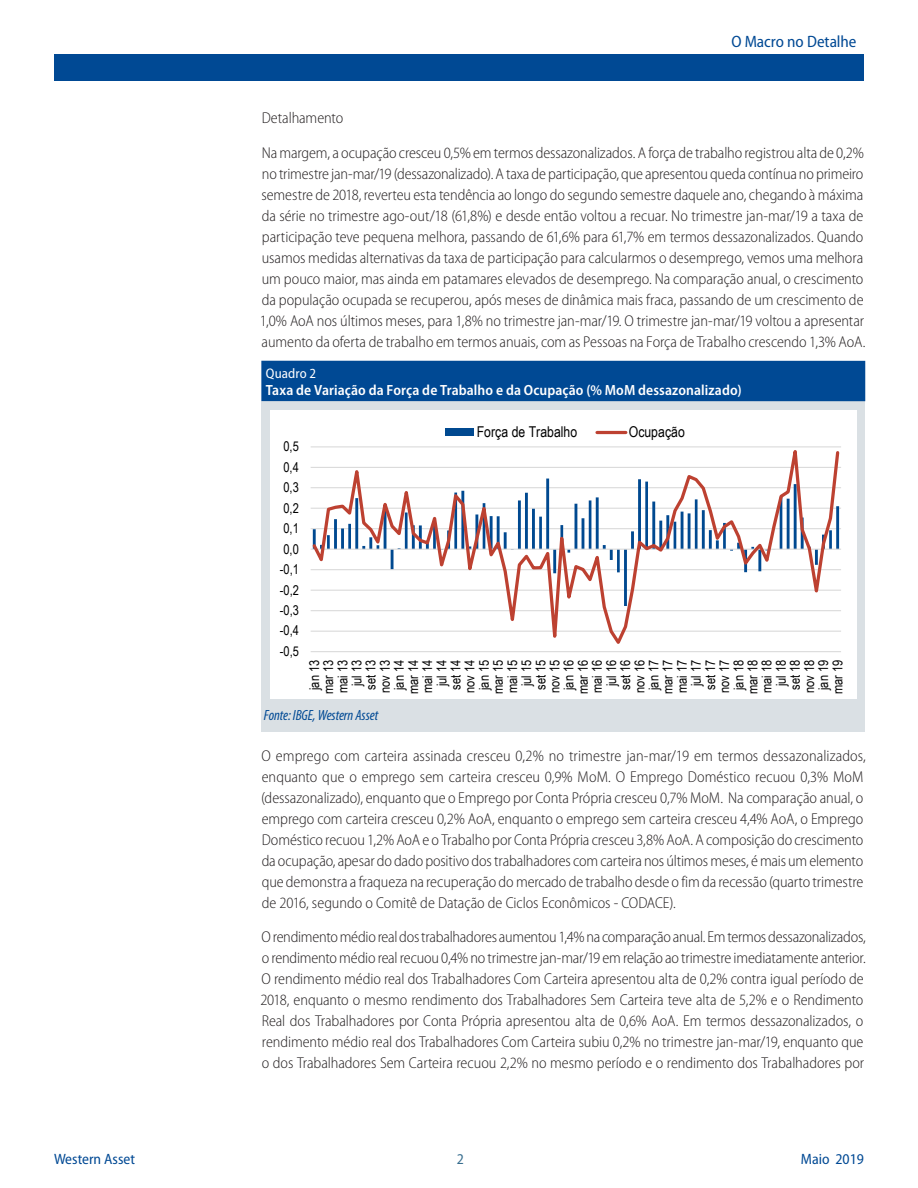
<style>
.page{position:relative;width:918px;height:1188px;background:#fff}
.page>*{position:absolute;margin:0;border:0;box-sizing:border-box;transform-origin:0 0}
.t1{font:semi-condensed 16.5px "Myriad Pro";color:#004994}
.Body_Text{font:300 semi-condensed 15.75px/21px "Myriad Pro";letter-spacing:-.005em;color:#231f20}
.t2{font:semi-condensed 15px "Myriad Pro";color:#004994}
.Page{font:semi-condensed 15px "Myriad Pro";color:#386e8f}
.t3{font:600 semi-condensed 14.85px "Myriad Pro";letter-spacing:.005em;color:#fff}
.t4{font:italic condensed 14.85px "Myriad Pro";letter-spacing:-.005em;color:#004994}
.t5{font:14.85px "Arial Narrow";color:#000}
.t6{font:semi-condensed 13.95px "Myriad Pro";letter-spacing:.005em;color:#fff}
.t7{font:13.5px/14.1px "Arial Narrow";letter-spacing:-.005em;color:#000;text-align:center}
</style>
<div class="page">
<div style="left:54px;top:54px;width:810px;height:27px;background:#004994"></div>
<div style="left:261px;top:401px;width:604px;height:331px;background:#dae0e4"></div>
<div style="left:261px;top:361px;width:604px;height:40px;background:#004994"></div>
<div style="left:270px;top:411px;width:587px;height:288px;background:#fff"></div>
<hr style="left:311px;top:446px;width:530px;height:1px;background:#d9d9d9">
<svg style="left:311px;top:447px;width:530px;height:205px"></svg>
<div style="left:445px;top:429px;width:29px;height:7px;background:#004990"></div>
<hr style="left:597px;top:431px;width:29px;height:3px;background:#bd4131">
<p class="t1" style="left:731px;top:32px;width:127px">O Macro no Detalhe</p>
<p class="Body_Text" style="left:262px;top:108px;width:83px">Detalhamento</p>
<p class="Body_Text" style="left:260px;top:142px;width:607px">Na margem, a ocupação cresceu 0,5% em termos dessazonalizados. A força de trabalho registrou alta de 0,2% no trimestre jan-mar/19 (dessazonalizado). A taxa de participação, que apresentou queda contínua no primeiro semestre de 2018, reverteu esta tendência ao longo do segundo semestre daquele ano, chegando à máxima da série no trimestre ago-out/18 (61,8%) e desde então voltou a recuar. No trimestre jan-mar/19 a taxa de participação teve pequena melhora, passando de 61,6% para 61,7% em termos dessazonalizados. Quando usamos medidas alternativas da taxa de participação para calcularmos o desemprego, vemos uma melhora um pouco maior, mas ainda em patamares elevados de desemprego. Na comparação anual, o crescimento da população ocupada se recuperou, após meses de dinâmica mais fraca, passando de um crescimento de 1,0% AoA nos últimos meses, para 1,8% no trimestre jan-mar/19. O trimestre jan-mar/19 voltou a apresentar aumento da oferta de trabalho em termos anuais, com as Pessoas na Força de Trabalho crescendo 1,3% AoA.</p>
<p class="t6" style="left:266px;top:366px;width:52px">Quadro 2</p>
<p class="t3" style="left:266px;top:381px;width:477px">Taxa de Variação da Força de Trabalho e da Ocupação (% MoM dessazonalizado)</p>
<p class="t7" style="left:284px;top:439px;width:17px">0,5</p>
<p class="t7" style="left:284px;top:459px;width:17px">0,4</p>
<p class="t7" style="left:284px;top:480px;width:17px">0,3</p>
<p class="t7" style="left:284px;top:500px;width:17px">0,2</p>
<p class="t7" style="left:284px;top:521px;width:17px">0,1</p>
<p class="t7" style="left:284px;top:541px;width:17px">0,0</p>
<p class="t7" style="left:280px;top:562px;width:21px">-0,1</p>
<p class="t7" style="left:280px;top:582px;width:21px">-0,2</p>
<p class="t7" style="left:280px;top:603px;width:21px">-0,3</p>
<p class="t7" style="left:280px;top:623px;width:21px">-0,4</p>
<p class="t7" style="left:280px;top:644px;width:21px">-0,5</p>
<p class="t5" style="left:477px;top:421px;width:102px">Força de Trabalho</p>
<p class="t5" style="left:629px;top:421px;width:58px">Ocupação</p>
<p class="t7" style="left:307px;top:694px;width:36px;rotate:-90deg">jan 13 mar 13 mai 13 jul 13 set 13 nov 13 jan 14 mar 14 mai 14 jul 14 set 14 nov 14 jan 15 mar 15 mai 15 jul 15 set 15 nov 15 jan 16 mar 16 mai 16 jul 16 set 16 nov 16 jan 17 mar 17 mai 17 jul 17 set 17 nov 17 jan 18 mar 18 mai 18 jul 18 set 18 nov 18 jan 19 mar 19</p>
<p class="t4" style="left:264px;top:708px;width:116px">Fonte: IBGE, Western Asset</p>
<p class="Body_Text" style="left:261px;top:745px;width:606px">O emprego com carteira assinada cresceu 0,2% no trimestre jan-mar/19 em termos dessazonalizados, enquanto que o emprego sem carteira cresceu 0,9% MoM. O Emprego Doméstico recuou 0,3% MoM (dessazonalizado), enquanto que o Emprego por Conta Própria cresceu 0,7% MoM. Na comparação anual, o emprego com carteira cresceu 0,2% AoA, enquanto o emprego sem carteira cresceu 4,4% AoA, o Emprego Doméstico recuou 1,2% AoA e o Trabalho por Conta Própria cresceu 3,8% AoA. A composição do crescimento da ocupação, apesar do dado positivo dos trabalhadores com carteira nos últimos meses, é mais um elemento que demonstra a fraqueza na recuperação do mercado de trabalho desde o fim da recessão (quarto trimestre de 2016, segundo o Comitê de Datação de Ciclos Econômicos - CODACE).</p>
<p class="Body_Text" style="left:260px;top:927px;width:607px">O rendimento médio real dos trabalhadores aumentou 1,4% na comparação anual. Em termos dessazonalizados, o rendimento médio real recuou 0,4% no trimestre jan-mar/19 em relação ao trimestre imediatamente anterior.<br>O rendimento médio real dos Trabalhadores Com Carteira apresentou alta de 0,2% contra igual período de 2018, enquanto o mesmo rendimento dos Trabalhadores Sem Carteira teve alta de 5,2% e o Rendimento Real dos Trabalhadores por Conta Própria apresentou alta de 0,6% AoA. Em termos dessazonalizados, o rendimento médio real dos Trabalhadores Com Carteira subiu 0,2% no trimestre jan-mar/19, enquanto que o dos Trabalhadores Sem Carteira recuou 2,2% no mesmo período e o rendimento dos Trabalhadores por</p>
<p class="t2" style="left:54px;top:1151px;width:83px">Western Asset</p>
<p class="t2" style="left:801px;top:1151px;width:65px">Maio 2019</p>
<p class="Page" style="left:457px;top:1151px;width:9px">2</p>
</div>
